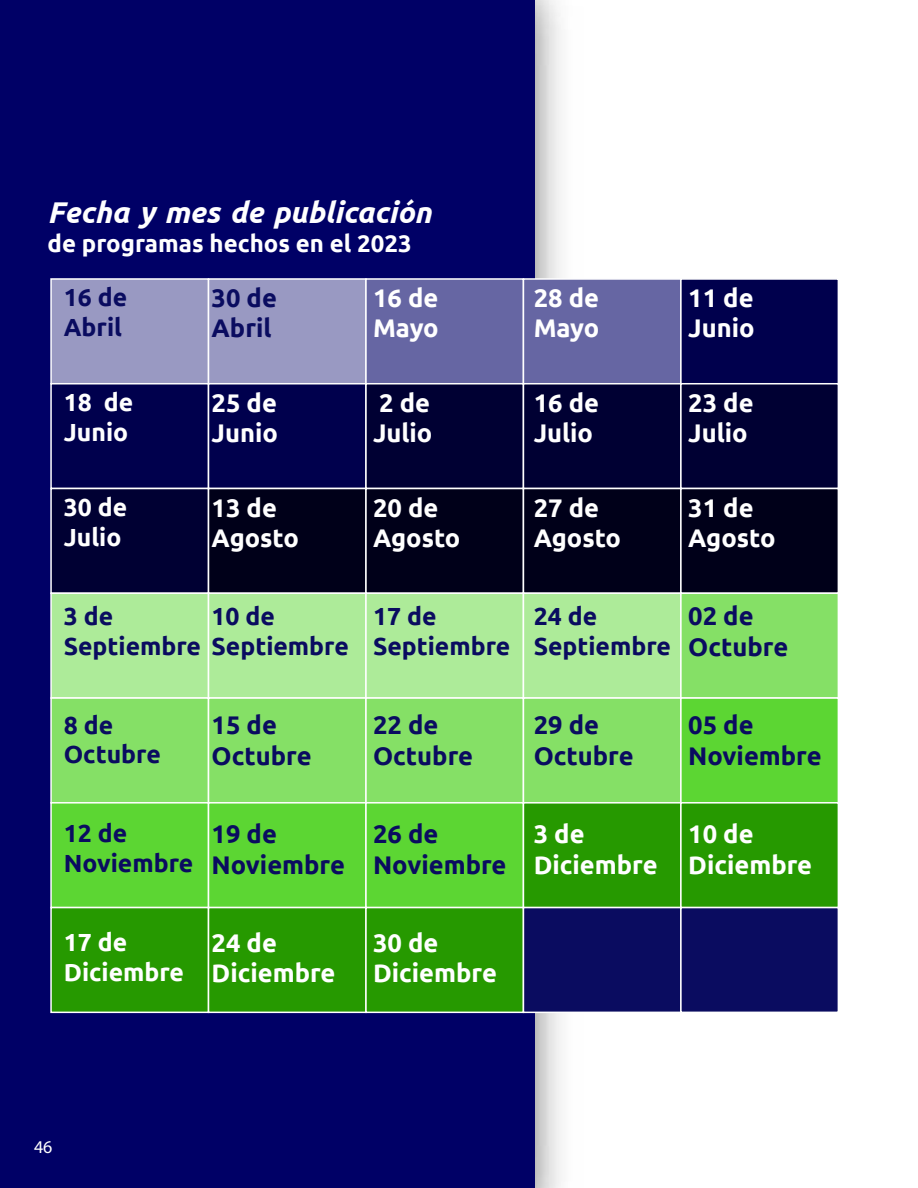
<style>
.page{position:relative;width:918px;height:1188px;background:#fff}
.page>*{position:absolute;margin:0;border:0;box-sizing:border-box;transform-origin:0 0}
.t1{font:italic 700 30px "Ubuntu";color:#fff}
.t2{font:700 25.5px/30.6px "Ubuntu";color:#fff}
.t3{font:700 25.5px/30.6px "Ubuntu";color:#0a0c60}
.t4{font:700 24.75px/29.7px "Ubuntu";color:#0a0c60}
.t5{font:700 24.75px/29.7px "Ubuntu";color:#fff}
.t6{font:700 24px "Ubuntu";color:#fff}
.t7{font:18px "Myriad Pro";color:#fff}
</style>
<div class="page">
<img style="left:534px;top:0;width:27px;height:1188px">
<div style="left:0;top:0;width:534px;height:1188px;background:#006"></div>
<div style="left:50px;top:278px;width:159px;height:106px;background:#9999c2;border:2px solid #fff"></div>
<div style="left:208px;top:278px;width:159px;height:106px;background:#9999c2;border:2px solid #fff"></div>
<div style="left:365px;top:278px;width:159px;height:106px;background:#6666a3;border:2px solid #fff"></div>
<div style="left:523px;top:278px;width:159px;height:106px;background:#6666a3;border:2px solid #fff"></div>
<div style="left:680px;top:278px;width:159px;height:106px;background:#00004d;border:2px solid #fff"></div>
<div style="left:50px;top:383px;width:159px;height:106px;background:#00004d;border:2px solid #fff"></div>
<div style="left:208px;top:383px;width:159px;height:106px;background:#00004d;border:2px solid #fff"></div>
<div style="left:365px;top:383px;width:159px;height:106px;background:#003;border:2px solid #fff"></div>
<div style="left:523px;top:383px;width:159px;height:106px;background:#003;border:2px solid #fff"></div>
<div style="left:680px;top:383px;width:159px;height:106px;background:#003;border:2px solid #fff"></div>
<div style="left:50px;top:488px;width:159px;height:106px;background:#003;border:2px solid #fff"></div>
<div style="left:208px;top:488px;width:159px;height:106px;background:#000019;border:2px solid #fff"></div>
<div style="left:365px;top:488px;width:159px;height:106px;background:#000019;border:2px solid #fff"></div>
<div style="left:523px;top:488px;width:159px;height:106px;background:#000019;border:2px solid #fff"></div>
<div style="left:680px;top:488px;width:159px;height:106px;background:#000019;border:2px solid #fff"></div>
<div style="left:50px;top:593px;width:159px;height:106px;background:#adeb99;border:2px solid #fff"></div>
<div style="left:208px;top:593px;width:159px;height:106px;background:#adeb99;border:2px solid #fff"></div>
<div style="left:365px;top:593px;width:159px;height:106px;background:#adeb99;border:2px solid #fff"></div>
<div style="left:523px;top:593px;width:159px;height:106px;background:#adeb99;border:2px solid #fff"></div>
<div style="left:680px;top:593px;width:159px;height:106px;background:#85e066;border:2px solid #fff"></div>
<div style="left:50px;top:697px;width:159px;height:107px;background:#85e066;border:2px solid #fff"></div>
<div style="left:208px;top:697px;width:159px;height:107px;background:#85e066;border:2px solid #fff"></div>
<div style="left:365px;top:697px;width:159px;height:107px;background:#85e066;border:2px solid #fff"></div>
<div style="left:523px;top:697px;width:159px;height:107px;background:#85e066;border:2px solid #fff"></div>
<div style="left:680px;top:697px;width:159px;height:107px;background:#5cd633;border:2px solid #fff"></div>
<div style="left:50px;top:802px;width:159px;height:106px;background:#5cd633;border:2px solid #fff"></div>
<div style="left:208px;top:802px;width:159px;height:106px;background:#5cd633;border:2px solid #fff"></div>
<div style="left:365px;top:802px;width:159px;height:106px;background:#5cd633;border:2px solid #fff"></div>
<div style="left:523px;top:802px;width:159px;height:106px;background:#269900;border:2px solid #fff"></div>
<div style="left:680px;top:802px;width:159px;height:106px;background:#269900;border:2px solid #fff"></div>
<div style="left:50px;top:907px;width:159px;height:106px;background:#269900;border:2px solid #fff"></div>
<div style="left:208px;top:907px;width:159px;height:106px;background:#269900;border:2px solid #fff"></div>
<div style="left:365px;top:907px;width:159px;height:106px;background:#269900;border:2px solid #fff"></div>
<div style="left:523px;top:907px;width:159px;height:106px;background:#0a0c60;border:2px solid #fff"></div>
<div style="left:680px;top:907px;width:159px;height:106px;background:#0a0c60;border:2px solid #fff"></div>
<p class="t1" style="left:48px;top:194px;width:385px">Fecha y mes de publicación</p>
<p class="t6" style="left:48px;top:229px;width:366px">de programas hechos en el 2023</p>
<p class="t4" style="left:64px;top:282px;width:65px">16 de<br>Abril</p>
<p class="t3" style="left:212px;top:282px;width:67px">30 de<br>Abril</p>
<p class="t2" style="left:373px;top:282px;width:67px">16 de<br>Mayo</p>
<p class="t2" style="left:534px;top:282px;width:67px">28 de<br>Mayo</p>
<p class="t2" style="left:688px;top:282px;width:68px">11 de<br>Junio</p>
<p class="t5" style="left:64px;top:387px;width:71px">18 de<br>Junio</p>
<p class="t2" style="left:212px;top:387px;width:68px">25 de<br>Junio</p>
<p class="t2" style="left:373px;top:387px;width:61px">2 de<br>Julio</p>
<p class="t2" style="left:534px;top:387px;width:67px">16 de<br>Julio</p>
<p class="t2" style="left:688px;top:387px;width:67px">23 de<br>Julio</p>
<p class="t5" style="left:64px;top:492px;width:65px">30 de<br>Julio</p>
<p class="t2" style="left:212px;top:492px;width:89px">13 de<br>Agosto</p>
<p class="t2" style="left:373px;top:492px;width:89px">20 de<br>Agosto</p>
<p class="t2" style="left:534px;top:492px;width:89px">27 de<br>Agosto</p>
<p class="t2" style="left:688px;top:492px;width:89px">31 de<br>Agosto</p>
<p class="t4" style="left:212px;top:601px;width:65px">10 de</p>
<p class="t4" style="left:373px;top:601px;width:139px">17 de<br>Septiembre</p>
<p class="t4" style="left:534px;top:601px;width:139px">24 de<br>Septiembre</p>
<p class="t3" style="left:688px;top:601px;width:102px">02 de<br>Octubre</p>
<p class="t4" style="left:64px;top:601px;width:287px">3 de<br>Septiembre Septiembre</p>
<p class="t4" style="left:64px;top:710px;width:99px">8 de<br>Octubre</p>
<p class="t3" style="left:212px;top:709px;width:102px">15 de<br>Octubre</p>
<p class="t3" style="left:373px;top:709px;width:102px">22 de<br>Octubre</p>
<p class="t3" style="left:534px;top:709px;width:102px">29 de<br>Octubre</p>
<p class="t3" style="left:688px;top:709px;width:135px">05 de<br>Noviembre</p>
<p class="t4" style="left:64px;top:818px;width:131px">12 de<br>Noviembre</p>
<p class="t3" style="left:212px;top:818px;width:135px">19 de<br>Noviembre</p>
<p class="t3" style="left:373px;top:818px;width:135px">26 de<br>Noviembre</p>
<p class="t2" style="left:534px;top:818px;width:125px">3 de<br>Diciembre</p>
<p class="t2" style="left:688px;top:818px;width:125px">10 de<br>Diciembre</p>
<p class="t5" style="left:64px;top:927px;width:122px">17 de<br>Diciembre</p>
<p class="t2" style="left:212px;top:927px;width:125px">24 de<br>Diciembre</p>
<p class="t2" style="left:373px;top:927px;width:125px">30 de<br>Diciembre</p>
<p class="t7" style="left:34px;top:1136px;width:20px">46</p>
</div>
